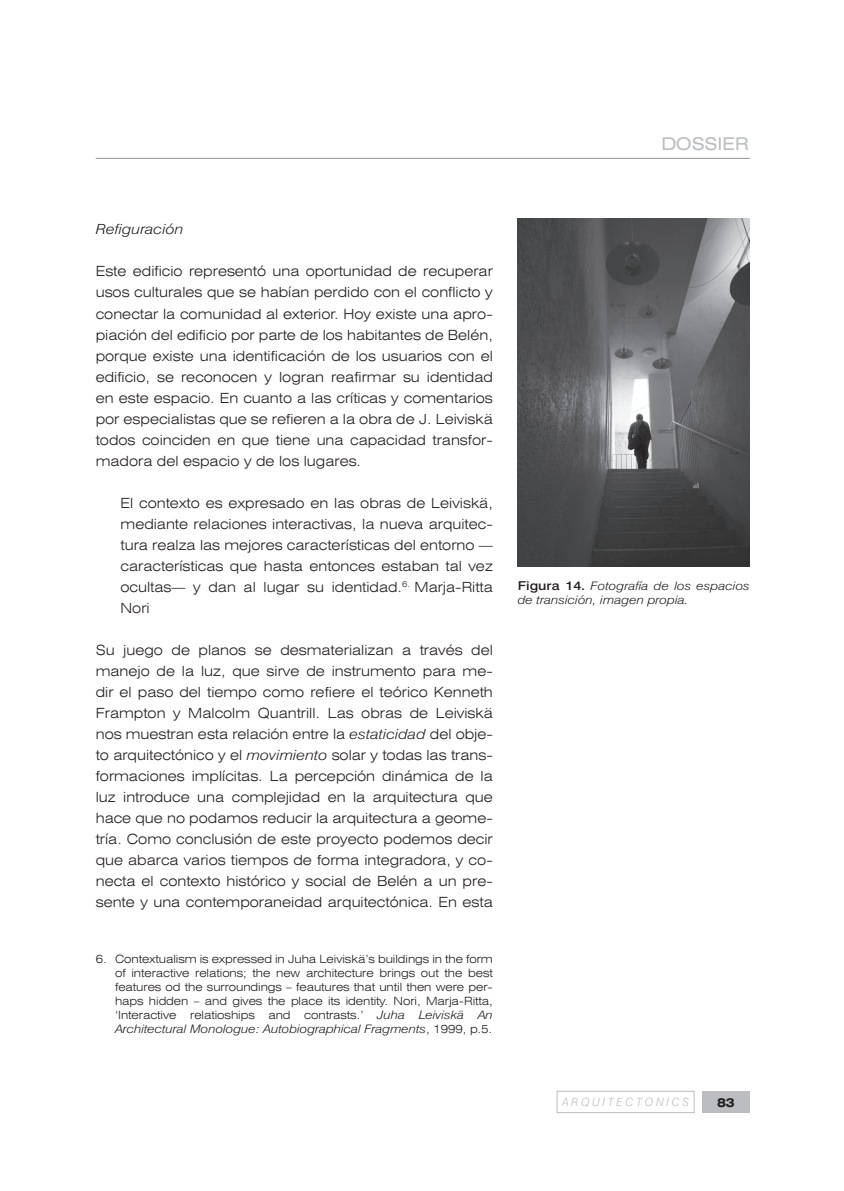
<style>
.page{position:relative;width:844px;height:1191px;background:#fff}
.page>*{position:absolute;margin:0;border:0;box-sizing:border-box;transform-origin:0 0}
.t1{font:expanded 17.5px "Swiss 721 BT";color:#bcbdc0}
.t2{font:300 expanded 14px/21px "Swiss 721 BT";color:#231f20;text-align:justify}
.t3{font:italic 300 14px "Swiss 721 BT";color:#231f20;scale:1.17 1}
.t4{font:700 expanded 12.25px "Swiss 721 BT";color:#231f20}
.t5{font:italic 300 11.72px/14px "Swiss 721 BT";letter-spacing:-.005em;color:#231f20;scale:1.17 1}
.t6{font:300 expanded 11.38px/14px "Swiss 721 BT";letter-spacing:-.005em;color:#231f20;text-align:justify}
.t7{font:italic 300 11.38px "Swiss 721 BT";letter-spacing:.23em;color:#bcbdc0}
.s1{font-style:italic;font-stretch:normal}
.s2{font-style:italic;font-stretch:normal;font-size:11.72px}
.s3{font-style:normal;font-stretch:expanded;font-size:11.38px}
.s4{font-weight:500;font-style:normal;font-size:12.25px}
</style>
<div class="page">
<div style="left:702px;top:1091px;width:47px;height:21px;background:#bcbdc0"></div>
<div style="left:556px;top:1090px;width:138px;height:23px;border:1px solid #bcbdc0"></div>
<hr style="left:96px;top:158px;width:653px;height:1px;background:#939598">
<img style="left:517px;top:219px;width:232px;height:347px">
<p class="t1" style="left:661px;top:134px;width:89px">DOSSIER</p>
<p class="t3" style="left:96px;top:221px;width:76px">Refiguración</p>
<p class="t2" style="left:96px;top:261px;width:398px">Este edificio representó una oportunidad de recuperar usos culturales que se habían perdido con el conflicto y conectar la comunidad al exterior. Hoy existe una apro&shy;piación del edificio por parte de los habitantes de Belén, porque existe una identificación de los usuarios con el edificio, se reconocen y logran reafirmar su identidad en este espacio. En cuanto a las críticas y comentarios por especialistas que se refieren a la obra de J. Leiviskä todos coinciden en que tiene una capacidad transfor&shy;madora del espacio y de los lugares.</p>
<p class="t2" style="left:120px;top:492px;width:374px">El contexto es expresado en las obras de Leiviskä, mediante relaciones interactivas, la nueva arquitec&shy;tura realza las mejores características del entorno — características que hasta entonces estaban tal vez ocultas— y dan al lugar su identidad.<sup>6.</sup> Marja-Ritta Nori</p>
<p class="t2" style="left:96px;top:639px;width:398px">Su juego de planos se desmaterializan a través del manejo de la luz, que sirve de instrumento para me&shy;dir el paso del tiempo como refiere el teórico Kenneth Frampton y Malcolm Quantrill. Las obras de Leiviskä nos muestran esta relación entre la <span class="s1">estaticidad</span> del obje&shy;to arquitectónico y el <span class="s1">movimiento</span> solar y todas las trans&shy;formaciones implícitas. La percepción dinámica de la luz introduce una complejidad en la arquitectura que hace que no podamos reducir la arquitectura a geome&shy;tría. Como conclusión de este proyecto podemos decir que abarca varios tiempos de forma integradora, y co&shy;necta el contexto histórico y social de Belén a un pre&shy;sente y una contemporaneidad arquitectónica. En esta</p>
<p class="t6" style="left:115px;top:951px;width:379px;text-indent:-19px">6. Contextualism is expressed in Juha Leiviskä’s buildings in the form of interactive relations; the new architecture brings out the best features od the surroundings – feautures that until then were per&shy;haps hidden – and gives the place its identity. Nori, Marja-Ritta, ‘Interactive relatioships and contrasts.’ <span class="s2">Juha Leiviskä An</span></p>
<p class="t5" style="left:115px;top:1021px;width:324px">Architectural Monologue: Autobiographical Fragments<span class="s3">, 1999, p.5.</span></p>
<p class="t5" style="left:517px;top:579px;width:200px"><span class="s4">Figura 14.</span> Fotografía de los espacios de transición, imagen propia.</p>
<p class="t7" style="left:562px;top:1095px;width:129px">ARQUITECTONICS</p>
<p class="t4" style="left:717px;top:1094px;width:19px">83</p>
</div>
